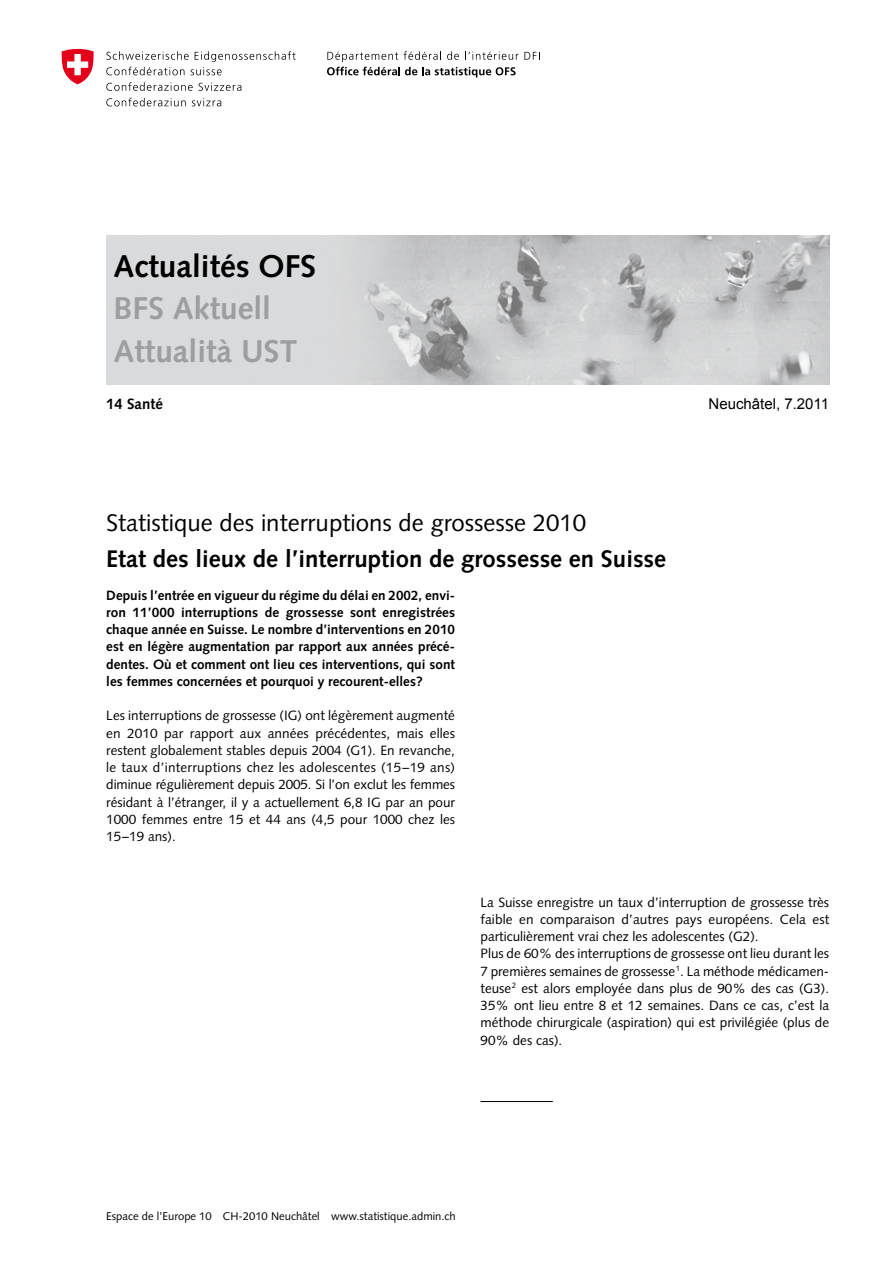
<style>
.page{position:relative;width:893px;height:1263px;background:#fff}
.page>*{position:absolute;margin:0;border:0;box-sizing:border-box;transform-origin:0 0}
.t1{font:700 31.5px/42.8px "Syntax LT Std";color:#9c9e9f}
.t2{font:700 31.5px "Syntax LT Std";color:#000}
.t3{font:700 24px "Syntax LT Std";color:#000}
.t4{font:24px "Syntax LT Std";color:#000}
.t5{font:15px "Arial";color:#000}
.t6{font:700 15px "Syntax LT Std";color:#000}
.t7{font:13.5px/17.2px "Syntax LT Std";color:#000;text-align:justify}
.t8{font:700 13.5px/17.2px "Syntax LT Std";color:#000;text-align:justify}
.t9{font:11.25px "Syntax LT Std";color:#000}
</style>
<div class="page">
<img style="left:106px;top:235px;width:723px;height:149px">
<svg style="left:524px;top:52px;width:16px;height:8px"></svg>
<svg style="left:327px;top:51px;width:191px;height:27px"></svg>
<svg style="left:106px;top:51px;width:190px;height:24px"></svg>
<svg style="left:106px;top:82px;width:87px;height:9px"></svg>
<svg style="left:199px;top:83px;width:42px;height:8px"></svg>
<svg style="left:106px;top:98px;width:80px;height:8px"></svg>
<svg style="left:192px;top:98px;width:29px;height:8px"></svg>
<svg style="left:61px;top:49px;width:33px;height:35px"></svg>
<hr style="left:480px;top:1101px;width:73px;height:1px;background:#000">
<h1 class="t2" style="left:113px;top:248px;width:204px">Actualités OFS</h1>
<h1 class="t1" style="left:113px;top:287px;width:185px">BFS Aktuell<br>Attualità UST</h1>
<p class="t6" style="left:106px;top:395px;width:58px">14 Santé</p>
<p class="t5" style="left:708px;top:394px;width:122px">Neuchâtel, 7.2011</p>
<h2 class="t4" style="left:106px;top:508px;width:481px">Statistique des interruptions de grossesse 2010</h2>
<h2 class="t3" style="left:106px;top:545px;width:561px">Etat des lieux de l’interruption de grossesse en Suisse</h2>
<p class="t8" style="left:106px;top:586px;width:350px">Depuis l’entrée en vigueur du régime du délai en 2002, envi&shy;ron 11’000 interruptions de grossesse sont enregistrées chaque année en Suisse. Le nombre d’interventions en 2010 est en légère augmentation par rapport aux années précé&shy;dentes. Où et comment ont lieu ces interventions, qui sont les femmes concernées et pourquoi y recourent-elles?</p>
<p class="t7" style="left:106px;top:707px;width:350px">Les interruptions de grossesse (IG) ont légèrement augmenté en 2010 par rapport aux années précédentes, mais elles restent globalement stables depuis 2004 (G1). En revanche, le taux d’interruptions chez les adolescentes (15–19 ans) diminue régulièrement depuis 2005. Si l’on exclut les femmes résidant à l’étranger, il y a actuellement 6,8 IG par an pour 1000 femmes entre 15 et 44 ans (4,5 pour 1000 chez les 15–19 ans).</p>
<p class="t7" style="left:480px;top:893px;width:350px;text-align:left">La Suisse enregistre un taux d’interruption de grossesse très faible en comparaison d’autres pays européens. Cela est particulièrement vrai chez les adolescentes (G2).<br>Plus de 60% des interruptions de grossesse ont lieu durant les 7 premières semaines de grossesse<sup>1</sup>. La méthode médicamen&shy;teuse<sup>2</sup> est alors employée dans plus de 90% des cas (G3).<br>35% ont lieu entre 8 et 12 semaines. Dans ce cas, c’est la méthode chirurgicale (aspiration) qui est privilégiée (plus de 90% des cas).</p>
<p class="t9" style="left:106px;top:1209px;width:351px">Espace de l’Europe 10 CH-2010 Neuchâtel www.statistique.admin.ch</p>
</div>
